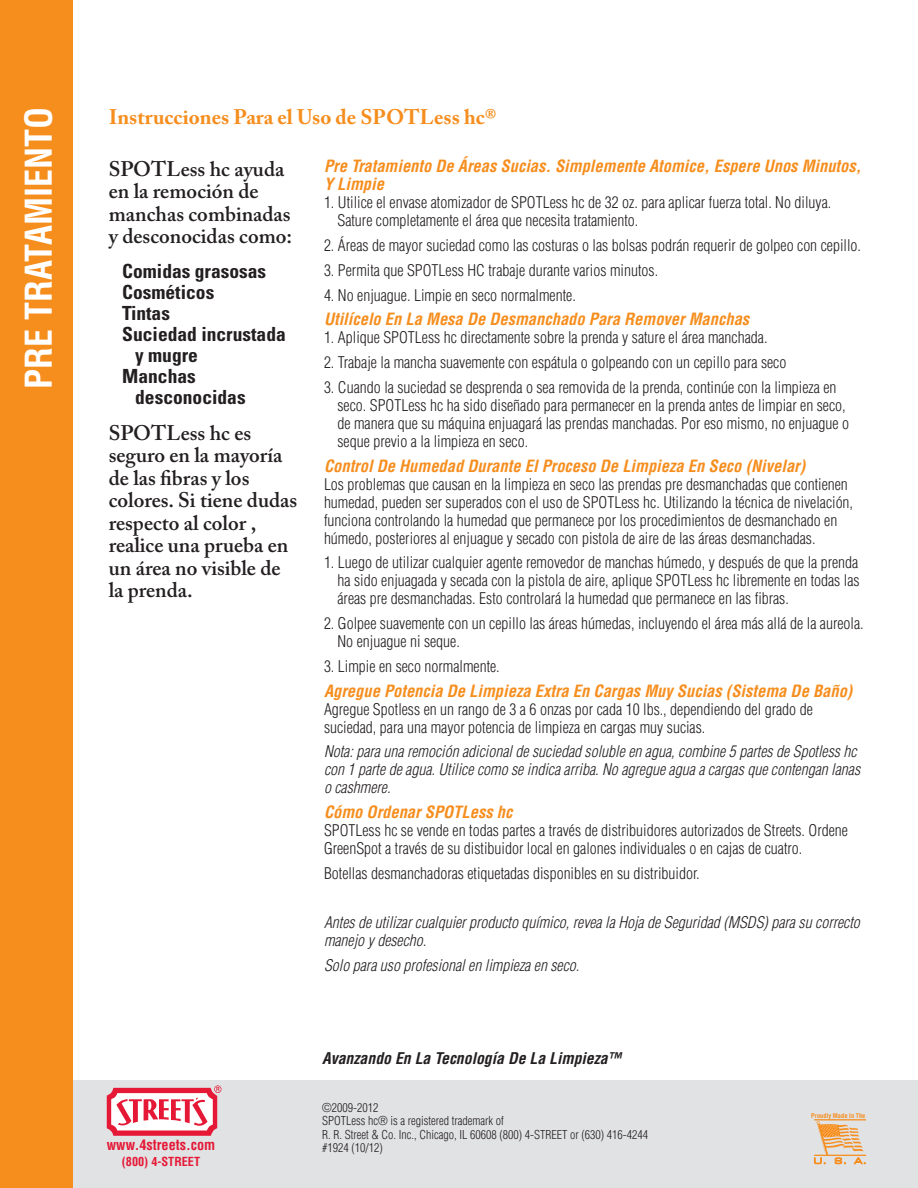
<style>
.page{position:relative;width:918px;height:1188px;background:#fff}
.page>*{position:absolute;margin:0;border:0;box-sizing:border-box;transform-origin:0 0}
.t1{font:700 condensed 36px "Helvetica LT Std";color:#fff}
.t2{font:600 21px/22.5px "Adobe Caslon Pro";color:#231f20}
.t3{font:700 21px "Adobe Caslon Pro";color:#f68e1e}
.t4{font:700 condensed 19.5px "Univers LT Std";color:#231f20}
.t5{font:italic 700 condensed 16.5px/18px "Helvetica LT Std";color:#f68e1e}
.t6{font:300 condensed 15.75px/18px "Helvetica LT Std";color:#231f20}
.t7{font:italic 300 condensed 15.75px/18px "Helvetica LT Std";color:#231f20}
.t8{font:italic 700 condensed 15.75px "Helvetica LT Std";color:#231f20}
.t9{font:700 condensed 14.25px "Helvetica LT Std";color:#e51836}
.t10{font:700 condensed 12.15px "Helvetica LT Std";color:#e51836}
.t11{font:300 condensed 12px/13.5px "Helvetica LT Std";color:#231f20}
.t12{font:700 condensed 6.45px "Helvetica LT Std";color:#f68e1e}
</style>
<div class="page">
<div style="left:0;top:1080px;width:918px;height:108px;background:#e1e2e4"></div>
<div style="left:0;top:0;width:73px;height:1188px;background:#f68e1e"></div>
<svg style="left:107px;top:1085px;width:114px;height:51px;background:#f099a6"></svg>
<hr style="left:814px;top:1119px;width:52px;height:1px;background:#f68e1e">
<svg style="left:813px;top:1121px;width:53px;height:44px"></svg>
<h1 class="t1" style="left:16px;top:389px;width:283px;rotate:-90deg">PRE TRATAMIENTO</h1>
<h2 class="t3" style="left:109px;top:105px;width:390px">Instrucciones Para el Uso de SPOTLess hc®</h2>
<h2 class="t2" style="left:109px;top:157px;width:185px">SPOTLess hc ayuda en la remoción de manchas combinadas y desconocidas como:</h2>
<p class="t4" style="left:122px;top:259px;width:146px">Comidas grasosas</p>
<p class="t4" style="left:122px;top:280px;width:94px">Cosméticos</p>
<p class="t4" style="left:122px;top:301px;width:49px">Tintas</p>
<p class="t4" style="left:122px;top:322px;width:165px">Suciedad incrustada</p>
<p class="t4" style="left:135px;top:343px;width:64px">y mugre</p>
<p class="t4" style="left:122px;top:364px;width:75px">Manchas</p>
<p class="t4" style="left:135px;top:385px;width:112px">desconocidas</p>
<h2 class="t2" style="left:109px;top:421px;width:190px">SPOTLess hc es seguro en la mayoría de las fibras y los colores. Si tiene dudas respecto al color , realice una prueba en un área no visible de la prenda.</h2>
<p class="t5" style="left:324px;top:158px;width:539px">Pre Tratamiento De Áreas Sucias. Simplemente Atomice, Espere Unos Minutos,<br>Y Limpie</p>
<p class="t6" style="left:337px;top:194px;width:495px;text-indent:-13px">1. Utilice el envase atomizador de SPOTLess hc de 32 oz. para aplicar fuerza total. No diluya.<br>Sature completamente el área que necesita tratamiento.</p>
<p class="t6" style="left:324px;top:236px;width:539px">2. Áreas de mayor suciedad como las costuras o las bolsas podrán requerir de golpeo con cepillo.</p>
<p class="t6" style="left:324px;top:261px;width:336px">3. Permita que SPOTLess HC trabaje durante varios minutos.</p>
<p class="t6" style="left:324px;top:286px;width:253px">4. No enjuague. Limpie en seco normalmente.</p>
<p class="t5" style="left:324px;top:311px;width:427px">Utilícelo En La Mesa De Desmanchado Para Remover Manchas</p>
<p class="t6" style="left:324px;top:329px;width:445px">1. Aplique SPOTLess hc directamente sobre la prenda y sature el área manchada.</p>
<p class="t6" style="left:324px;top:353px;width:464px">2. Trabaje la mancha suavemente con espátula o golpeando con un cepillo para seco</p>
<p class="t6" style="left:337px;top:378px;width:513px;text-indent:-13px">3. Cuando la suciedad se desprenda o sea removida de la prenda, continúe con la limpieza en seco. SPOTLess hc ha sido diseñado para permanecer en la prenda antes de limpiar en seco, de manera que su máquina enjuagará las prendas manchadas. Por eso mismo, no enjuague o seque previo a la limpieza en seco.</p>
<p class="t5" style="left:324px;top:457px;width:483px">Control De Humedad Durante El Proceso De Limpieza En Seco (Nivelar)</p>
<p class="t6" style="left:324px;top:475px;width:531px">Los problemas que causan en la limpieza en seco las prendas pre desmanchadas que contienen humedad, pueden ser superados con el uso de SPOTLess hc. Utilizando la técnica de nivelación, funciona controlando la humedad que permanece por los procedimientos de desmanchado en húmedo, posteriores al enjuague y secado con pistola de aire de las áreas desmanchadas.</p>
<p class="t6" style="left:337px;top:554px;width:524px;text-align:justify;text-indent:-13px">1. Luego de utilizar cualquier agente removedor de manchas húmedo, y después de que la prenda ha sido enjuagada y secada con la pistola de aire, aplique SPOTLess hc libremente en todas las áreas pre desmanchadas. Esto controlará la humedad que permanece en las fibras.</p>
<p class="t6" style="left:337px;top:614px;width:528px;text-indent:-13px">2. Golpee suavemente con un cepillo las áreas húmedas, incluyendo el área más allá de la aureola.<br>No enjuague ni seque.</p>
<p class="t6" style="left:324px;top:657px;width:177px">3. Limpie en seco normalmente.</p>
<p class="t5" style="left:324px;top:682px;width:530px">Agregue Potencia De Limpieza Extra En Cargas Muy Sucias (Sistema De Baño)</p>
<p class="t6" style="left:324px;top:700px;width:490px">Agregue Spotless en un rango de 3 a 6 onzas por cada 10 lbs., dependiendo del grado de suciedad, para una mayor potencia de limpieza en cargas muy sucias.</p>
<p class="t7" style="left:324px;top:743px;width:538px">Nota: para una remoción adicional de suciedad soluble en agua, combine 5 partes de Spotless hc con 1 parte de agua. Utilice como se indica arriba. No agregue agua a cargas que contengan lanas o cashmere.</p>
<p class="t5" style="left:324px;top:803px;width:190px">Cómo Ordenar SPOTLess hc</p>
<p class="t6" style="left:324px;top:821px;width:525px">SPOTLess hc se vende en todas partes a través de distribuidores autorizados de Streets. Ordene<br>GreenSpot a través de su distibuidor local en galones individuales o en cajas de cuatro.</p>
<p class="t6" style="left:324px;top:864px;width:377px">Botellas desmanchadoras etiquetadas disponibles en su distribuidor.</p>
<p class="t7" style="left:324px;top:914px;width:537px">Antes de utilizar cualquier producto químico, revea la Hoja de Seguridad (MSDS) para su correcto manejo y desecho.</p>
<p class="t7" style="left:324px;top:957px;width:257px">Solo para uso profesional en limpieza en seco.</p>
<p class="t9" style="left:107px;top:1136px;width:110px">www.4streets.com</p>
<p class="t10" style="left:122px;top:1154px;width:80px">(800) 4-STREET</p>
<p class="t8" style="left:322px;top:1049px;width:301px">Avanzando En La Tecnología De La Limpieza™</p>
<p class="t11" style="left:322px;top:1100px;width:327px">©2009-2012<br>SPOTLess hc® is a registered trademark of<br>R. R. Street &amp; Co. Inc., Chicago, IL 60608 (800) 4-STREET or (630) 416-4244 #1924 (10/12)</p>
<p class="t12" style="left:811px;top:1111px;width:56px">Proudly Made In The</p>
</div>
